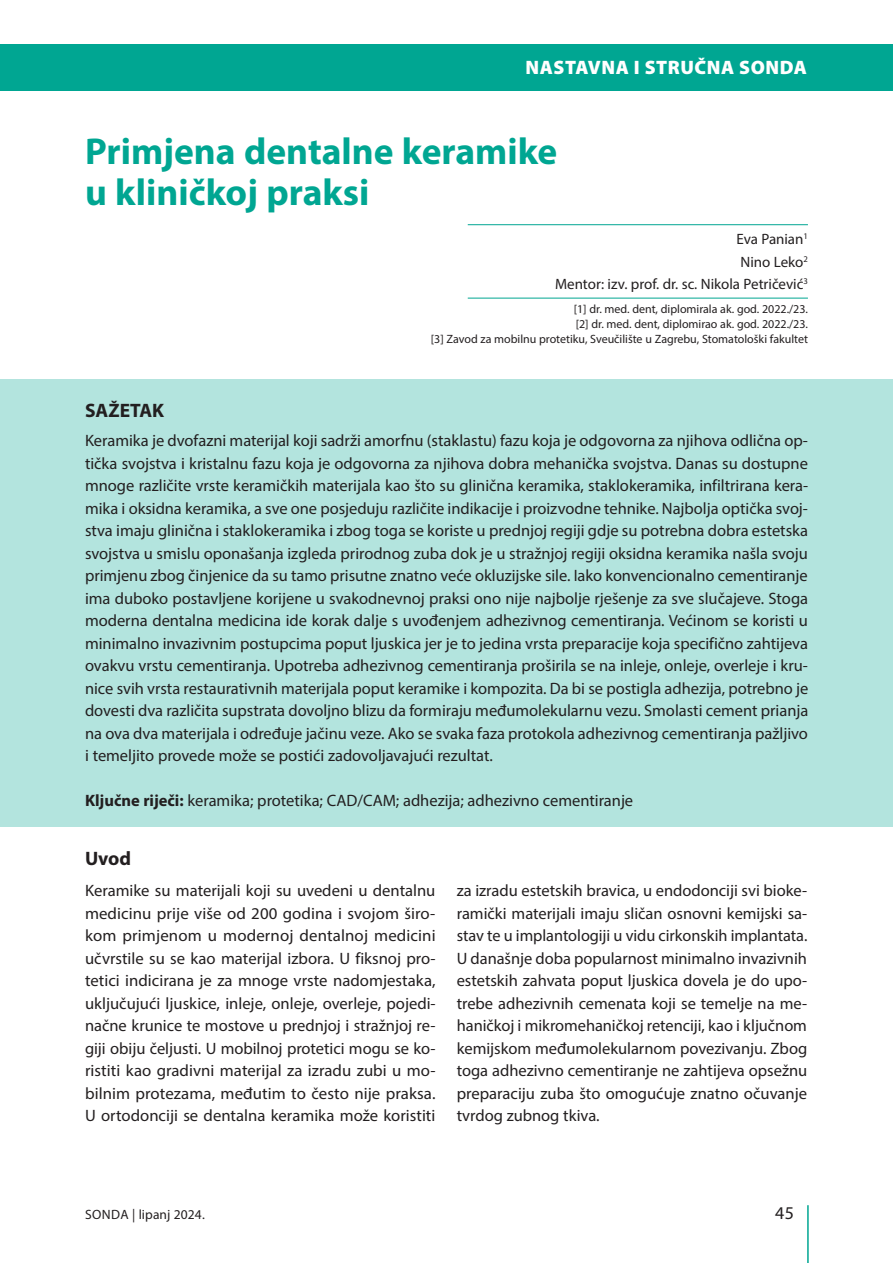
<style>
.page{position:relative;width:893px;height:1263px;background:#fff}
.page>*{position:absolute;margin:0;border:0;box-sizing:border-box;transform-origin:0 0}
.t1{font:700 37.5px/40.5px "Myriad Pro";color:#00a692}
.t2{font:900 19.5px "Myriad Pro";letter-spacing:.03em;color:#fff}
.t3{font:700 19.5px "Myriad Pro";color:#231f20}
.t4{font:18px "Myriad Pro";color:#231f20}
.t5{font:16.5px/22.5px "Myriad Pro";color:#231f20;text-align:justify}
.t6{font:15px/22.5px "Myriad Pro";color:#231f20;text-align:right}
.t7{font:13.5px "Myriad Pro";letter-spacing:.01em;color:#231f20}
.t8{font:12px/15px "Myriad Pro";color:#231f20;text-align:right}
.s1{font-weight:700}
</style>
<div class="page">
<div style="left:0;top:379px;width:893px;height:448px;background:#b3e4de"></div>
<div style="left:0;top:44px;width:893px;height:46px;background:#00a692"></div>
<hr style="left:468px;top:224px;width:340px;height:1px;background:#00a692">
<hr style="left:468px;top:298px;width:340px;height:1px;background:#00a692">
<hr style="left:807px;top:1205px;width:2px;height:58px;background:#00a692">
<p class="t2" style="left:525px;top:57px;width:283px">NASTAVNA I STRUČNA SONDA</p>
<h1 class="t1" style="left:85px;top:130px;width:474px">Primjena dentalne keramike u kliničkoj praksi</h1>
<p class="t6" style="left:555px;top:228px;width:254px">Eva Panian<sup>1<br></sup>Nino Leko<sup>2<br></sup>Mentor: izv. prof. dr. sc. Nikola Petričević<sup>3</sup></p>
<p class="t8" style="left:431px;top:301px;width:379px">[1] dr. med. dent, diplomirala ak. god. 2022./23.<br>[2] dr. med. dent, diplomirao ak. god. 2022./23.<br>[3] Zavod za mobilnu protetiku, Sveučilište u Zagrebu, Stomatološki fakultet</p>
<p class="t3" style="left:85px;top:398px;width:81px">SAŽETAK</p>
<p class="t5" style="left:85px;top:429px;width:725px">Keramika je dvofazni materijal koji sadrži amorfnu (staklastu) fazu koja je odgovorna za njihova odlična op&shy;tička svojstva i kristalnu fazu koja je odgovorna za njihova dobra mehanička svojstva. Danas su dostupne mnoge različite vrste keramičkih materijala kao što su glinična keramika, staklokeramika, infiltrirana kera&shy;mika i oksidna keramika, a sve one posjeduju različite indikacije i proizvodne tehnike. Najbolja optička svoj&shy;stva imaju glinična i staklokeramika i zbog toga se koriste u prednjoj regiji gdje su potrebna dobra estetska svojstva u smislu oponašanja izgleda prirodnog zuba dok je u stražnjoj regiji oksidna keramika našla svoju primjenu zbog činjenice da su tamo prisutne znatno veće okluzijske sile. Iako konvencionalno cementiranje ima duboko postavljene korijene u svakodnevnoj praksi ono nije najbolje rješenje za sve slučajeve. Stoga moderna dentalna medicina ide korak dalje s uvođenjem adhezivnog cementiranja. Većinom se koristi u minimalno invazivnim postupcima poput ljuskica jer je to jedina vrsta preparacije koja specifično zahtijeva ovakvu vrstu cementiranja. Upotreba adhezivnog cementiranja proširila se na inleje, onleje, overleje i kru&shy;nice svih vrsta restaurativnih materijala poput keramike i kompozita. Da bi se postigla adhezija, potrebno je dovesti dva različita supstrata dovoljno blizu da formiraju međumolekularnu vezu. Smolasti cement prianja na ova dva materijala i određuje jačinu veze. Ako se svaka faza protokola adhezivnog cementiranja pažljivo i temeljito provede može se postići zadovoljavajući rezultat.</p>
<p class="t5" style="left:85px;top:789px;width:550px"><span class="s1">Ključne riječi:</span> keramika; protetika; CAD/CAM; adhezija; adhezivno cementiranje</p>
<p class="t3" style="left:85px;top:846px;width:48px">Uvod</p>
<p class="t5" style="left:85px;top:879px;width:352px">Keramike su materijali koji su uvedeni u dentalnu medicinu prije više od 200 godina i svojom širo&shy;kom primjenom u modernoj dentalnoj medicini učvrstile su se kao materijal izbora. U fiksnoj pro&shy;tetici indicirana je za mnoge vrste nadomjestaka, uključujući ljuskice, inleje, onleje, overleje, pojedi&shy;načne krunice te mostove u prednjoj i stražnjoj re&shy;giji obiju čeljusti. U mobilnoj protetici mogu se ko&shy;ristiti kao gradivni materijal za izradu zubi u mo&shy;bilnim protezama, međutim to često nije praksa.<br>U ortodonciji se dentalna keramika može koristiti</p>
<p class="t5" style="left:457px;top:879px;width:352px">za izradu estetskih bravica, u endodonciji svi bioke&shy;ramički materijali imaju sličan osnovni kemijski sa&shy;stav te u implantologiji u vidu cirkonskih implantata.<br>U današnje doba popularnost minimalno invazivnih estetskih zahvata poput ljuskica dovela je do upo&shy;trebe adhezivnih cemenata koji se temelje na me&shy;haničkoj i mikromehaničkoj retenciji, kao i ključnom kemijskom međumolekularnom povezivanju. Zbog toga adhezivno cementiranje ne zahtijeva opsežnu preparaciju zuba što omogućuje znatno očuvanje tvrdog zubnog tkiva.</p>
<p class="t7" style="left:85px;top:1206px;width:121px">SONDA | lipanj 2024.</p>
<p class="t4" style="left:775px;top:1201px;width:20px">45</p>
</div>
